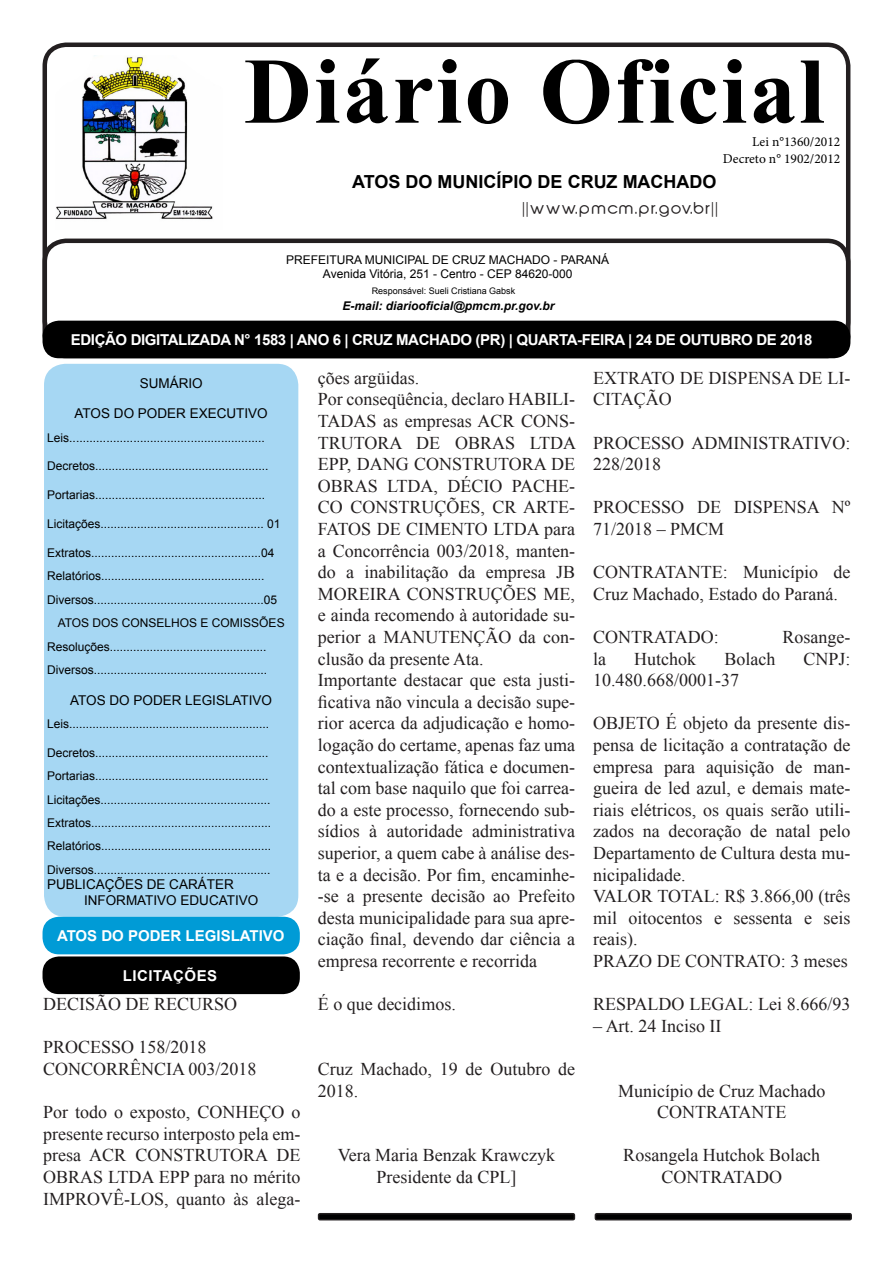
<style>
.page{position:relative;width:893px;height:1263px;background:#fff}
.page>*{position:absolute;margin:0;border:0;box-sizing:border-box;transform-origin:0 0}
.t1{font:700 93.9px "Times New Roman";letter-spacing:.025em;color:#000}
.t2{font:18px/21.6px "Times New Roman";color:#231f20;text-align:justify}
.t3{font:700 18px "Arial";color:#000}
.t4{font:700 15px "Arial";letter-spacing:-.025em;color:#fff}
.t5{font:700 15px "Arial";color:#fff}
.t6{font:15px "Abeatby Kai";letter-spacing:.1em;color:#231f20;scale:1.06 1}
.t7{font:700 15px "Arial";letter-spacing:.035em;color:#fff}
.t8{font:13.5px "Arial";color:#000}
.t9{font:13.5px "Minion Pro";color:#000}
.t10{font:12px "Arial";color:#000}
.t11{font:italic 700 12px "Arial";color:#000}
.t12{font:9px "Arial";color:#000}
</style>
<div class="page">
<div style="left:43px;top:43px;width:807px;height:301px;border:4px solid #231f20;border-radius:21px"></div>
<div style="left:43px;top:239px;width:807px;height:119px;border:4px solid #231f20;border-radius:21px"></div>
<div style="left:44px;top:364px;width:254px;height:553px;background:#a6d7f3;border-radius:21px"></div>
<div style="left:43px;top:321px;width:807px;height:37px;background:#000;border-radius:16px"></div>
<img style="left:55px;top:55px;width:158px;height:165px">
<div style="left:43px;top:956px;width:257px;height:38px;background:#000;border-radius:16px"></div>
<div style="left:43px;top:917px;width:257px;height:37px;background:#009bd6;border-radius:16px"></div>
<div style="left:319px;top:1214px;width:255px;height:6px;background:#000;border-radius:2px"></div>
<div style="left:318px;top:1213px;width:257px;height:7px;border:2px solid #231f20;border-radius:2px"></div>
<div style="left:595px;top:1214px;width:256px;height:6px;background:#000;border-radius:2px"></div>
<div style="left:595px;top:1213px;width:257px;height:7px;border:2px solid #231f20;border-radius:2px"></div>
<p class="t1" style="left:244px;top:24px;width:582px">Diário Oficial</p>
<p class="t9" style="left:752px;top:133px;width:90px">Lei n°1360/2012</p>
<p class="t9" style="left:723px;top:149px;width:119px">Decreto n° 1902/2012</p>
<p class="t3" style="left:352px;top:169px;width:366px">ATOS DO MUNICÍPIO DE CRUZ MACHADO</p>
<p class="t6" style="left:523px;top:202px;width:186px">||www.pmcm.pr.gov.br||</p>
<p class="t10" style="left:286px;top:251px;width:325px">PREFEITURA MUNICIPAL DE CRUZ MACHADO - PARANÁ</p>
<p class="t10" style="left:323px;top:266px;width:251px">Avenida Vitória, 251 - Centro - CEP 84620-000</p>
<p class="t11" style="left:343px;top:298px;width:213px">E-mail: diariooficial@pmcm.pr.gov.br</p>
<p class="t4" style="left:71px;top:329px;width:743px">EDIÇÃO DIGITALIZADA N° 1583 | ANO 6 | CRUZ MACHADO (PR) | QUARTA-FEIRA | 24 DE OUTUBRO DE 2018</p>
<p class="t8" style="left:140px;top:374px;width:65px">SUMÁRIO</p>
<p class="t8" style="left:75px;top:404px;width:195px">ATOS DO PODER EXECUTIVO</p>
<p class="t10" style="left:47px;top:429px;width:219px">Leis..........................................................</p>
<p class="t10" style="left:47px;top:458px;width:223px">Decretos....................................................</p>
<p class="t10" style="left:47px;top:487px;width:220px">Portarias...................................................</p>
<p class="t10" style="left:47px;top:516px;width:235px">Licitações................................................. 01</p>
<p class="t10" style="left:47px;top:544px;width:229px">Extratos...................................................04</p>
<p class="t10" style="left:47px;top:568px;width:219px">Relatórios.................................................</p>
<p class="t10" style="left:47px;top:591px;width:232px">Diversos...................................................05</p>
<p class="t10" style="left:58px;top:615px;width:228px">ATOS DOS CONSELHOS E COMISSÕES</p>
<p class="t10" style="left:47px;top:638px;width:221px">Resoluções...............................................</p>
<p class="t10" style="left:47px;top:661px;width:222px">Diversos....................................................</p>
<p class="t8" style="left:70px;top:690px;width:203px">ATOS DO PODER LEGISLATIVO</p>
<p class="t10" style="left:47px;top:715px;width:224px">Leis............................................................</p>
<p class="t10" style="left:47px;top:744px;width:223px">Decretos....................................................</p>
<p class="t10" style="left:47px;top:768px;width:223px">Portarias....................................................</p>
<p class="t10" style="left:47px;top:791px;width:225px">Licitações...................................................</p>
<p class="t10" style="left:47px;top:814px;width:226px">Extratos......................................................</p>
<p class="t10" style="left:47px;top:838px;width:226px">Relatórios...................................................</p>
<p class="t10" style="left:47px;top:861px;width:225px">Diversos.....................................................</p>
<p class="t8" style="left:47px;top:875px;width:188px">PUBLICAÇÕES DE CARÁTER</p>
<p class="t8" style="left:84px;top:891px;width:176px">INFORMATIVO EDUCATIVO</p>
<p class="t12" style="left:372px;top:284px;width:145px">Responsável: Sueli Cristiana Gabsk</p>
<p class="t2" style="left:318px;top:366px;width:103px">ções argüidas.</p>
<p class="t2" style="left:318px;top:388px;width:260px">Por conseqüência, declaro HABILI-TADAS as empresas ACR CONS-TRUTORA DE OBRAS LTDA EPP, DANG CONSTRUTORA DE OBRAS LTDA, DÉCIO PACHE-CO CONSTRUÇÕES, CR ARTE-FATOS DE CIMENTO LTDA para a Concorrência 003/2018, manten&shy;do a inabilitação da empresa JB MOREIRA CONSTRUÇÕES ME, e ainda recomendo à autoridade su&shy;perior a MANUTENÇÃO da con&shy;clusão da presente Ata.</p>
<p class="t2" style="left:318px;top:669px;width:259px">Importante destacar que esta justi&shy;ficativa não vincula a decisão supe&shy;rior acerca da adjudicação e homo&shy;logação do certame, apenas faz uma contextualização fática e documen&shy;tal com base naquilo que foi carrea&shy;do a este processo, fornecendo sub&shy;sídios à autoridade administrativa superior, a quem cabe à análise des&shy;ta e a decisão. Por fim, encaminhe--se a presente decisão ao Prefeito desta municipalidade para sua apre&shy;ciação final, devendo dar ciência a empresa recorrente e recorrida</p>
<p class="t2" style="left:318px;top:993px;width:139px">É o que decidimos.</p>
<p class="t2" style="left:593px;top:366px;width:259px">EXTRATO DE DISPENSA DE LI-<br>CITAÇÃO</p>
<p class="t2" style="left:593px;top:431px;width:259px">PROCESSO ADMINISTRATIVO:<br>228/2018</p>
<p class="t2" style="left:593px;top:496px;width:259px">PROCESSO DE DISPENSA Nº<br>71/2018 – PMCM</p>
<p class="t2" style="left:593px;top:561px;width:259px">CONTRATANTE: Município de<br>Cruz Machado, Estado do Paraná.</p>
<p class="t2" style="left:593px;top:625px;width:127px">CONTRATADO:</p>
<p class="t2" style="left:782px;top:625px;width:69px">Rosange-</p>
<p class="t2" style="left:593px;top:647px;width:14px">la</p>
<p class="t2" style="left:634px;top:647px;width:63px">Hutchok</p>
<p class="t2" style="left:724px;top:647px;width:52px">Bolach</p>
<p class="t2" style="left:803px;top:647px;width:49px">CNPJ:</p>
<p class="t2" style="left:593px;top:669px;width:147px">10.480.668/0001-37</p>
<p class="t2" style="left:593px;top:712px;width:259px">OBJETO É objeto da presente dis&shy;pensa de licitação a contratação de empresa para aquisição de man&shy;gueira de led azul, e demais mate&shy;riais elétricos, os quais serão utili&shy;zados na decoração de natal pelo Departamento de Cultura desta mu&shy;nicipalidade.</p>
<p class="t2" style="left:593px;top:885px;width:259px">VALOR TOTAL: R$ 3.866,00 (três mil oitocentos e sessenta e seis reais).</p>
<p class="t2" style="left:593px;top:949px;width:256px">PRAZO DE CONTRATO: 3 meses</p>
<p class="t2" style="left:593px;top:993px;width:259px">RESPALDO LEGAL: Lei 8.666/93</p>
<p class="t2" style="left:593px;top:1014px;width:130px">– Art. 24 Inciso II</p>
<p class="t5" style="left:57px;top:925px;width:229px">ATOS DO PODER LEGISLATIVO</p>
<p class="t7" style="left:123px;top:965px;width:96px">LICITAÇÕES</p>
<p class="t2" style="left:43px;top:993px;width:196px">DECISÃO DE RECURSO</p>
<p class="t2" style="left:43px;top:1036px;width:165px">PROCESSO 158/2018</p>
<p class="t2" style="left:43px;top:1058px;width:215px">CONCORRÊNCIA 003/2018</p>
<p class="t2" style="left:43px;top:1101px;width:259px">Por todo o exposto, CONHEÇO o presente recurso interposto pela em&shy;presa ACR CONSTRUTORA DE OBRAS LTDA EPP para no mérito IMPROVÊ-LOS, quanto às alega-</p>
<p class="t2" style="left:318px;top:1057px;width:259px">Cruz Machado, 19 de Outubro de<br>2018.</p>
<p class="t2" style="left:618px;top:1079px;width:209px">Município de Cruz Machado</p>
<p class="t2" style="left:657px;top:1101px;width:131px">CONTRATANTE</p>
<p class="t2" style="left:623px;top:1144px;width:198px">Rosangela Hutchok Bolach</p>
<p class="t2" style="left:661px;top:1165px;width:122px">CONTRATADO</p>
<p class="t2" style="left:338px;top:1144px;width:219px">Vera Maria Benzak Krawczyk</p>
<p class="t2" style="left:376px;top:1165px;width:141px">Presidente da CPL]</p>
</div>
